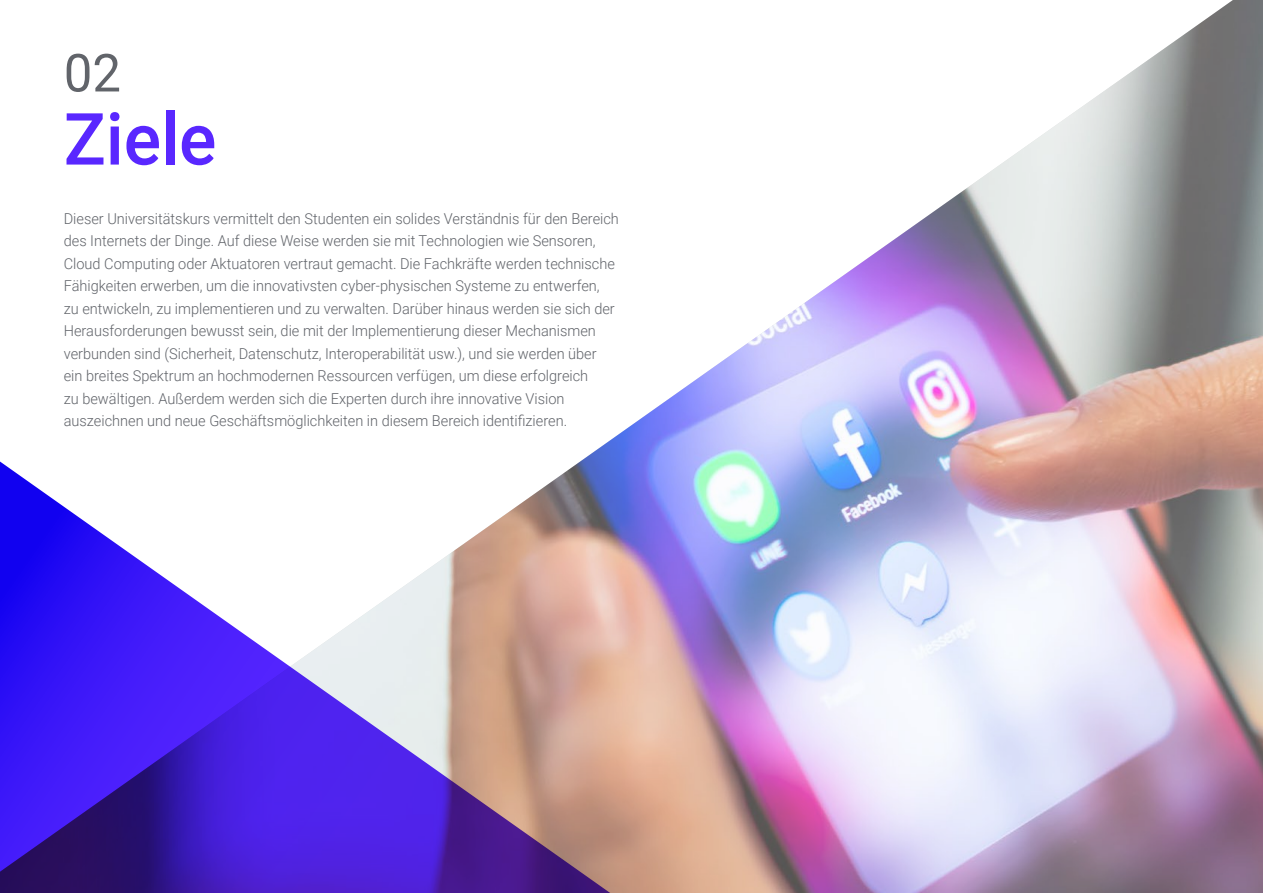
<style>
.page{position:relative;width:1263px;height:893px;background:#fff}
.page>*{position:absolute;margin:0;border:0;box-sizing:border-box;transform-origin:0 0}
.t1{font:500 72px "Roboto";color:#5927ff}
.t2{font:52.5px "Roboto";color:#61646a}
.t3{font:300 15px/22.5px "Roboto";color:#61646a}
</style>
<div class="page">
<img style="left:602px;top:0;width:661px;height:893px">
<svg style="left:0;top:446px;width:640px;height:447px"></svg>
<h2 class="t2" style="left:64px;top:36px;width:59px">02</h2>
<h1 class="t1" style="left:64px;top:89px;width:154px">Ziele</h1>
<p class="t3" style="left:64px;top:207px;width:557px">Dieser Universitätskurs vermittelt den Studenten ein solides Verständnis für den Bereich des Internets der Dinge. Auf diese Weise werden sie mit Technologien wie Sensoren, Cloud Computing oder Aktuatoren vertraut gemacht. Die Fachkräfte werden technische Fähigkeiten erwerben, um die innovativsten cyber-physischen Systeme zu entwerfen,<br>zu entwickeln, zu implementieren und zu verwalten. Darüber hinaus werden sie sich der Herausforderungen bewusst sein, die mit der Implementierung dieser Mechanismen verbunden sind (Sicherheit, Datenschutz, Interoperabilität usw.), und sie werden über ein breites Spektrum an hochmodernen Ressourcen verfügen, um diese erfolgreich<br>zu bewältigen. Außerdem werden sich die Experten durch ihre innovative Vision auszeichnen und neue Geschäftsmöglichkeiten in diesem Bereich identifizieren.</p>
</div>
